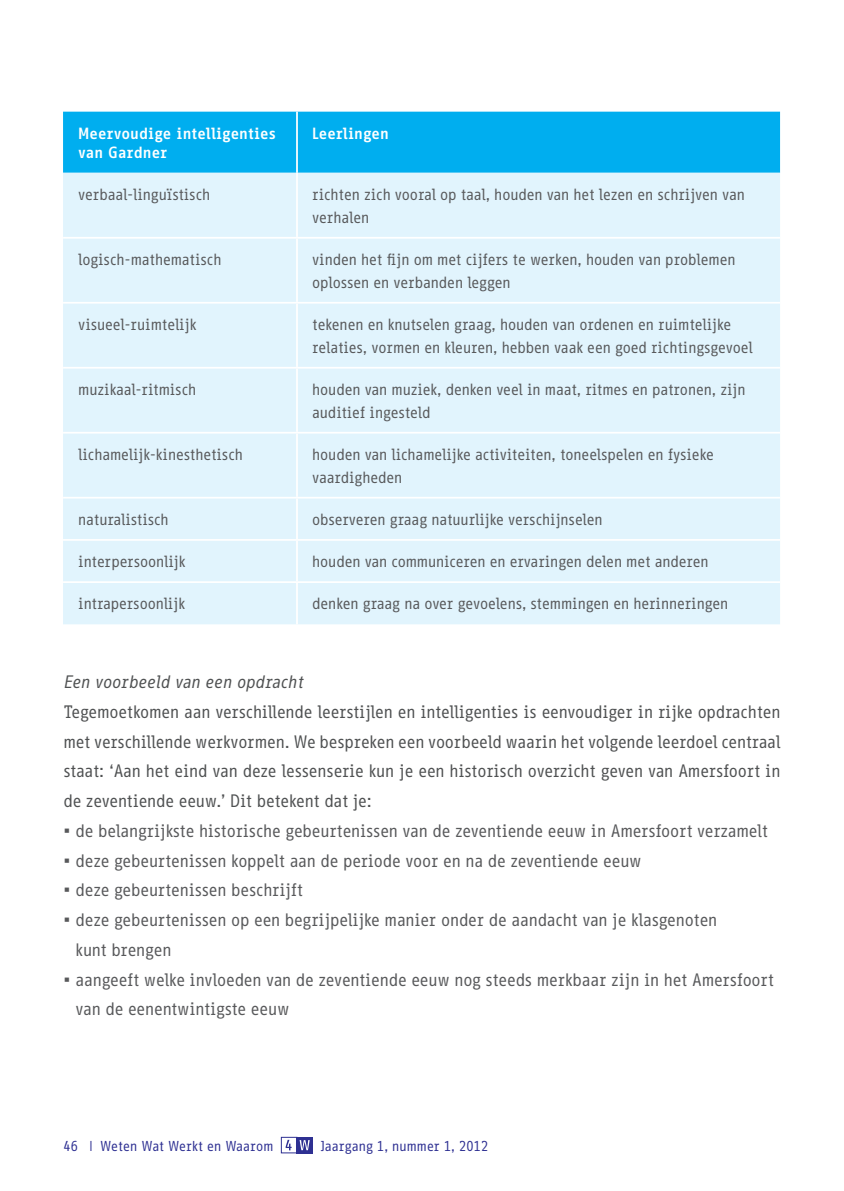
<style>
.page{position:relative;width:844px;height:1191px;background:#fff}
.page>*{position:absolute;margin:0;border:0;box-sizing:border-box;transform-origin:0 0}
.t1{font:17.5px/29.8px "Info OT Office";letter-spacing:-.05em;color:#58595b}
.t2{font:17.5px/29.8px "Info OT Office";letter-spacing:-.05em;color:#4f5152;text-align:justify}
.t3{font:italic 17.5px "Info OT Office";letter-spacing:-.04em;color:#4f5152}
.t4{font:15.75px/22.8px "Info OT Office";letter-spacing:-.05em;color:#58595b}
.t5{font:700 15.75px/18.9px "Info OT Office";letter-spacing:-.04em;color:#fff}
.t6{font:14px "Info OT Office";letter-spacing:-.04em;color:#2e3092}
</style>
<div class="page">
<div style="left:296px;top:1137px;width:17px;height:16px;background:#2e3092"></div>
<div style="left:281px;top:1137px;width:16px;height:16px;border:1px solid #2e3092"></div>
<svg style="left:299px;top:1140px;width:10px;height:10px"></svg>
<svg style="left:285px;top:1139px;width:6px;height:11px"></svg>
<div style="left:63px;top:112px;width:716px;height:61px;background:#00aeef"></div>
<div style="left:63px;top:173px;width:716px;height:451px;background:#e1f4fd"></div>
<hr style="left:296px;top:173px;width:2px;height:64px;background:#fff">
<hr style="left:63px;top:237px;width:234px;height:2px;background:#fff">
<hr style="left:297px;top:237px;width:482px;height:2px;background:#fff">
<hr style="left:296px;top:239px;width:2px;height:63px;background:#fff">
<hr style="left:63px;top:302px;width:234px;height:2px;background:#fff">
<hr style="left:297px;top:302px;width:482px;height:2px;background:#fff">
<hr style="left:296px;top:304px;width:2px;height:63px;background:#fff">
<hr style="left:63px;top:367px;width:234px;height:1px;background:#fff">
<hr style="left:297px;top:367px;width:482px;height:1px;background:#fff">
<hr style="left:296px;top:368px;width:2px;height:64px;background:#fff">
<hr style="left:63px;top:432px;width:234px;height:1px;background:#fff">
<hr style="left:297px;top:432px;width:482px;height:1px;background:#fff">
<hr style="left:296px;top:433px;width:2px;height:64px;background:#fff">
<hr style="left:63px;top:497px;width:234px;height:1px;background:#fff">
<hr style="left:297px;top:497px;width:482px;height:1px;background:#fff">
<hr style="left:296px;top:498px;width:2px;height:41px;background:#fff">
<hr style="left:63px;top:539px;width:234px;height:2px;background:#fff">
<hr style="left:297px;top:539px;width:482px;height:2px;background:#fff">
<hr style="left:296px;top:541px;width:2px;height:40px;background:#fff">
<hr style="left:63px;top:581px;width:234px;height:2px;background:#fff">
<hr style="left:297px;top:581px;width:482px;height:2px;background:#fff">
<hr style="left:296px;top:583px;width:2px;height:41px;background:#fff">
<hr style="left:296px;top:112px;width:2px;height:61px;background:#fff">
<p class="t5" style="left:78px;top:124px;width:200px">Meervoudige intelligenties van Gardner</p>
<p class="t5" style="left:312px;top:124px;width:79px">Leerlingen</p>
<p class="t4" style="left:78px;top:183px;width:134px">verbaal-linguïstisch</p>
<p class="t4" style="left:312px;top:183px;width:434px">richten zich vooral op taal, houden van het lezen en schrijven van verhalen</p>
<p class="t4" style="left:78px;top:248px;width:145px">logisch-mathematisch</p>
<p class="t4" style="left:312px;top:248px;width:425px">vinden het fijn om met cijfers te werken, houden van problemen oplossen en verbanden leggen</p>
<p class="t4" style="left:78px;top:313px;width:120px">visueel-ruimtelijk</p>
<p class="t4" style="left:312px;top:313px;width:442px">tekenen en knutselen graag, houden van ordenen en ruimtelijke relaties, vormen en kleuren, hebben vaak een goed richtingsgevoel</p>
<p class="t4" style="left:78px;top:378px;width:120px">muzikaal-ritmisch</p>
<p class="t4" style="left:312px;top:378px;width:435px">houden van muziek, denken veel in maat, ritmes en patronen, zijn auditief ingesteld</p>
<p class="t4" style="left:78px;top:443px;width:167px">lichamelijk-kinesthetisch</p>
<p class="t4" style="left:312px;top:443px;width:404px">houden van lichamelijke activiteiten, toneelspelen en fysieke vaardigheden</p>
<p class="t4" style="left:78px;top:508px;width:93px">naturalistisch</p>
<p class="t4" style="left:312px;top:508px;width:292px">observeren graag natuurlijke verschijnselen</p>
<p class="t4" style="left:78px;top:550px;width:109px">interpersoonlijk</p>
<p class="t4" style="left:312px;top:550px;width:398px">houden van communiceren en ervaringen delen met anderen</p>
<p class="t4" style="left:78px;top:592px;width:109px">intrapersoonlijk</p>
<p class="t4" style="left:312px;top:592px;width:418px">denken graag na over gevoelens, stemmingen en herinneringen</p>
<p class="t3" style="left:63px;top:671px;width:242px">Een voorbeeld van een opdracht</p>
<p class="t2" style="left:63px;top:696px;width:719px">Tegemoetkomen aan verschillende leerstijlen en intelligenties is eenvoudiger in rijke opdrachten met verschillende werkvormen. We bespreken een voorbeeld waarin het volgende leerdoel centraal staat: ‘Aan het eind van deze lessenserie kun je een historisch overzicht geven van Amersfoort in de zeventiende eeuw.’ Dit betekent dat je:</p>
<p class="t1" style="left:63px;top:815px;width:706px">• de belangrijkste historische gebeurtenissen van de zeventiende eeuw in Amersfoort verzamelt</p>
<p class="t1" style="left:63px;top:845px;width:580px">• deze gebeurtenissen koppelt aan de periode voor en na de zeventiende eeuw</p>
<p class="t1" style="left:63px;top:875px;width:242px">• deze gebeurtenissen beschrijft</p>
<p class="t1" style="left:75px;top:905px;width:643px;text-indent:-12px">• deze gebeurtenissen op een begrijpelijke manier onder de aandacht van je klasgenoten kunt brengen</p>
<p class="t1" style="left:75px;top:964px;width:700px;text-indent:-12px">• aangeeft welke invloeden van de zeventiende eeuw nog steeds merkbaar zijn in het Amersfoort van de eenentwintigste eeuw</p>
<p class="t6" style="left:63px;top:1137px;width:212px">46 | Weten Wat Werkt en Waarom</p>
<p class="t6" style="left:320px;top:1137px;width:170px">Jaargang 1, nummer 1, 2012</p>
</div>
